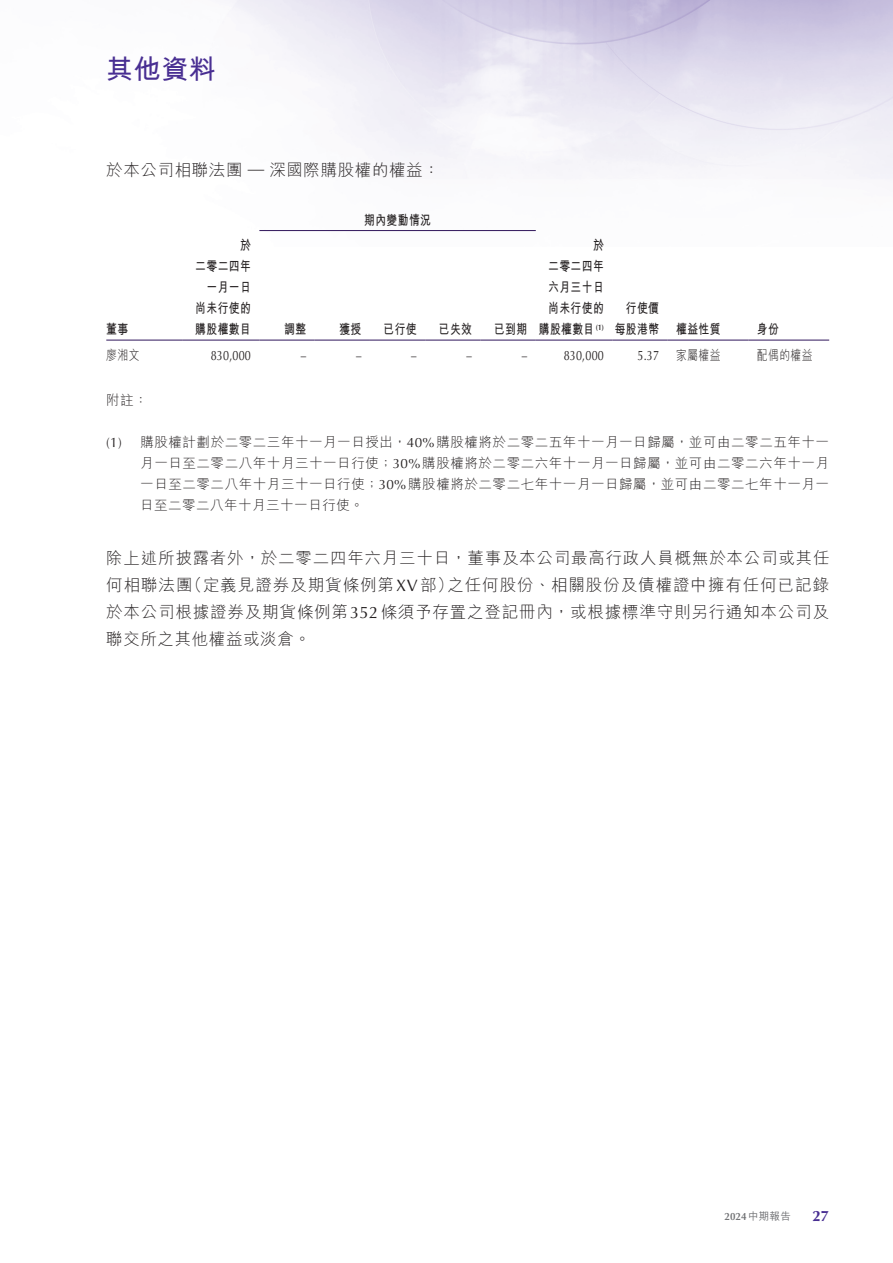
<style>
.page{position:relative;width:893px;height:1263px;background:#fff}
.page>*{position:absolute;margin:0;border:0;box-sizing:border-box;transform-origin:0 0}
.t1{font:700 27px "M Hei HK";color:#482e92}
._00_txt{font:300 16.5px/27px "M Hei HK";letter-spacing:.05em;color:#231f20;text-align:justify}
.t2{font:700 15px "Optima LT Std";color:#482e92}
._06_Notes{font:300 13.5px/21px "M Hei HK";letter-spacing:.04em;color:#231f20;text-align:justify}
._50_Table_txt{font:700 13.5px "M Hei HK";letter-spacing:.035em;color:#231f20;scale:.8 1}
._50_Table_txt-2{font:13.5px "Optima LT Std";letter-spacing:.015em;color:#231f20;scale:.8 1}
._50_Table_txt-3{font:300 13.5px "M Hei HK";letter-spacing:.035em;color:#231f20;scale:.8 1}
.t3{font:600 10.5px "Optima LT Std";color:#6c6d70}
.s1{font-family:"Optima LT Std";font-weight:400}
.s2{font-family:"M Hei HK";font-weight:500}
</style>
<div class="page">
<hr style="left:259px;top:230px;width:277px;height:1px;background:#30165b">
<hr style="left:106px;top:340px;width:77px;height:1px;background:#30165b">
<hr style="left:183px;top:340px;width:76px;height:1px;background:#30165b">
<hr style="left:259px;top:340px;width:56px;height:1px;background:#30165b">
<hr style="left:315px;top:340px;width:55px;height:1px;background:#30165b">
<hr style="left:370px;top:340px;width:55px;height:1px;background:#30165b">
<hr style="left:425px;top:340px;width:55px;height:1px;background:#30165b">
<hr style="left:480px;top:340px;width:56px;height:1px;background:#30165b">
<hr style="left:536px;top:340px;width:76px;height:1px;background:#30165b">
<hr style="left:612px;top:340px;width:56px;height:1px;background:#30165b">
<hr style="left:668px;top:340px;width:80px;height:1px;background:#30165b">
<hr style="left:748px;top:340px;width:81px;height:1px;background:#30165b">
<p class="t1" style="left:106px;top:50px;width:111px">其他資料</p>
<p class="_00_txt" style="left:106px;top:157px;width:335px">於本公司相聯法團 <sup>—</sup> 深國際購股權的權益：</p>
<p class="_50_Table_txt" style="left:364px;top:210px;width:85px">期內變動情況</p>
<p class="_50_Table_txt" style="left:106px;top:319px;width:29px">董事</p>
<p class="_50_Table_txt" style="left:240px;top:235px;width:15px">於</p>
<p class="_50_Table_txt" style="left:195px;top:256px;width:71px">二零二四年</p>
<p class="_50_Table_txt" style="left:206px;top:277px;width:57px">一月一日</p>
<p class="_50_Table_txt" style="left:195px;top:298px;width:71px">尚未行使的</p>
<p class="_50_Table_txt" style="left:195px;top:319px;width:71px">購股權數目</p>
<p class="_50_Table_txt" style="left:284px;top:319px;width:29px">調整</p>
<p class="_50_Table_txt" style="left:339px;top:319px;width:29px">獲授</p>
<p class="_50_Table_txt" style="left:383px;top:319px;width:43px">已行使</p>
<p class="_50_Table_txt" style="left:439px;top:319px;width:43px">已失效</p>
<p class="_50_Table_txt" style="left:494px;top:319px;width:43px">已到期</p>
<p class="_50_Table_txt" style="left:593px;top:235px;width:15px">於</p>
<p class="_50_Table_txt" style="left:548px;top:256px;width:71px">二零二四年</p>
<p class="_50_Table_txt" style="left:548px;top:277px;width:71px">六月三十日</p>
<p class="_50_Table_txt" style="left:548px;top:298px;width:71px">尚未行使的</p>
<p class="_50_Table_txt" style="left:539px;top:319px;width:83px">購股權數目 <sup>(1)</sup></p>
<p class="_50_Table_txt" style="left:626px;top:298px;width:43px">行使價</p>
<p class="_50_Table_txt" style="left:615px;top:319px;width:57px">每股港幣</p>
<p class="_50_Table_txt" style="left:676px;top:319px;width:57px">權益性質</p>
<p class="_50_Table_txt" style="left:757px;top:319px;width:29px">身份</p>
<p class="_50_Table_txt-3" style="left:106px;top:348px;width:43px">廖湘文</p>
<p class="_50_Table_txt-2" style="left:211px;top:347px;width:52px">830,000</p>
<p class="_50_Table_txt-2" style="left:301px;top:347px;width:8px">–</p>
<p class="_50_Table_txt-2" style="left:356px;top:347px;width:8px">–</p>
<p class="_50_Table_txt-2" style="left:411px;top:347px;width:8px">–</p>
<p class="_50_Table_txt-2" style="left:467px;top:347px;width:8px">–</p>
<p class="_50_Table_txt-2" style="left:522px;top:347px;width:8px">–</p>
<p class="_50_Table_txt-2" style="left:564px;top:347px;width:52px">830,000</p>
<p class="_50_Table_txt-2" style="left:637px;top:347px;width:28px">5.37</p>
<p class="_50_Table_txt-3" style="left:676px;top:348px;width:57px">家屬權益</p>
<p class="_50_Table_txt-3" style="left:757px;top:348px;width:71px">配偶的權益</p>
<p class="_06_Notes" style="left:106px;top:390px;width:43px">附註：</p>
<p class="_06_Notes" style="left:140px;top:432px;width:690px;text-indent:-34px"><span class="s1">(1)</span> 購股權計劃於二零二三年十一月一日授出，<span class="s1">40%</span>購股權將於二零二五年十一月一日歸屬，並可由二零二五年十一月一日至二零二八年十月三十一日行使；<span class="s1">30%</span>購股權將於二零二六年十一月一日歸屬，並可由二零二六年十一月一日至二零二八年十月三十一日行使；<span class="s1">30%</span>購股權將於二零二七年十一月一日歸屬，並可由二零二七年十一月一日至二零二八年十月三十一日行使。</p>
<p class="_00_txt" style="left:106px;top:544px;width:725px">除上述所披露者外，於二零二四年六月三十日，董事及本公司最高行政人員概無於本公司或其任何相聯法團（定義見證券及期貨條例第<span class="s1">XV</span>部）之任何股份、相關股份及債權證中擁有任何已記錄於本公司根據證券及期貨條例第<span class="s1">352</span>條須予存置之登記冊內，或根據標準守則另行通知本公司及聯交所之其他權益或淡倉。</p>
<p class="t3" style="left:724px;top:1210px;width:68px">2024<span class="s2">中期報告</span></p>
<p class="t2" style="left:812px;top:1207px;width:18px">27</p>
</div>
